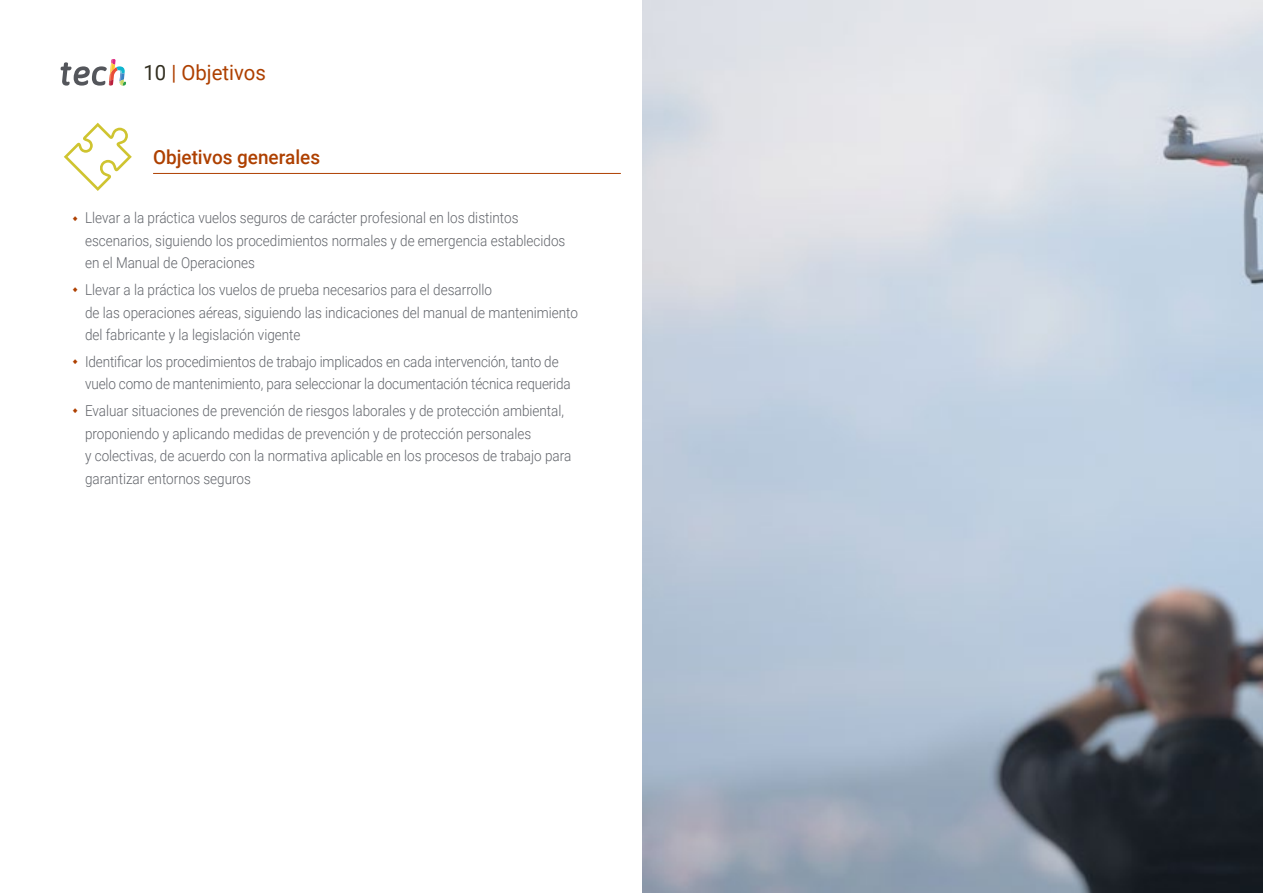
<style>
.page{position:relative;width:1263px;height:893px;background:#fff}
.page>*{position:absolute;margin:0;border:0;box-sizing:border-box;transform-origin:0 0}
.t1{font:21px "Roboto";color:#ae4000}
.t2{font:500 19.5px "Roboto";color:#ae4000}
.t3{font:300 15px/22.5px "Roboto";color:#61646a;scale:.9 1}
.s1{color:#312e20}
</style>
<div class="page">
<hr style="left:153px;top:173px;width:468px;height:1px;background:#ae4000">
<svg style="left:64px;top:123px;width:68px;height:68px"></svg>
<img style="left:642px;top:0;width:621px;height:893px">
<svg style="left:61px;top:59px;width:65px;height:27px"></svg>
<h1 class="t1" style="left:144px;top:57px;width:124px"><span class="s1">10</span> | Objetivos</h1>
<h2 class="t2" style="left:153px;top:144px;width:169px">Objetivos generales</h2>
<p class="t3" style="left:85px;top:206px;width:535px">Llevar a la práctica vuelos seguros de carácter profesional en los distintos escenarios, siguiendo los procedimientos normales y de emergencia establecidos en el Manual de Operaciones</p>
<p class="t3" style="left:85px;top:278px;width:549px">Llevar a la práctica los vuelos de prueba necesarios para el desarrollo<br>de las operaciones aéreas, siguiendo las indicaciones del manual de mantenimiento del fabricante y la legislación vigente</p>
<p class="t3" style="left:85px;top:350px;width:541px">Identificar los procedimientos de trabajo implicados en cada intervención, tanto de vuelo como de mantenimiento, para seleccionar la documentación técnica requerida</p>
<p class="t3" style="left:85px;top:399px;width:542px">Evaluar situaciones de prevención de riesgos laborales y de protección ambiental, proponiendo y aplicando medidas de prevención y de protección personales<br>y colectivas, de acuerdo con la normativa aplicable en los procesos de trabajo para garantizar entornos seguros</p>
</div>
